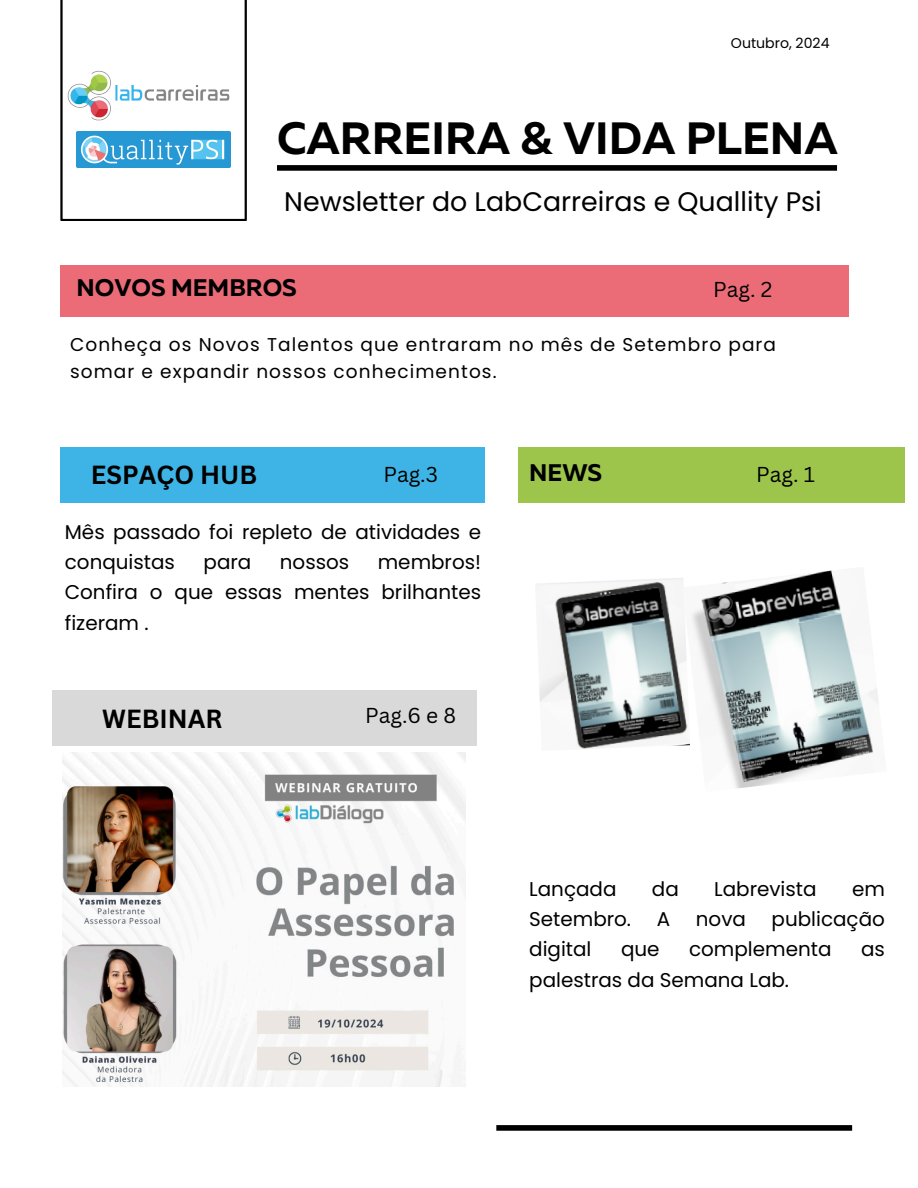
<style>
.page{position:relative;width:918px;height:1188px;background:#fff}
.page>*{position:absolute;margin:0;border:0;box-sizing:border-box;transform-origin:0 0}
.t1{font:700 45.15px "Muller";color:#000}
.t2{font:26.85px "Poppins";color:#000}
.t3{font:700 25.5px "Canva Sans";color:#000}
.t4{font:700 24px "Muller";color:#000}
.t5{font:21px "Canva Sans";color:#000}
.t6{font:19.95px/30.3px "Poppins";color:#000}
.t7{font:18.45px/27px "Poppins";letter-spacing:.06em;color:#000}
.t8{font:14.1px "Poppins";color:#000}
</style>
<div class="page">
<svg style="left:60px;top:0;width:187px;height:221px"></svg>
<div style="left:277px;top:165px;width:560px;height:6px;background:#000"></div>
<div style="left:496px;top:1125px;width:356px;height:6px;background:#000"></div>
<img style="left:77px;top:132px;width:154px;height:36px">
<img style="left:68px;top:70px;width:163px;height:52px">
<div style="left:60px;top:265px;width:789px;height:51px;background:#eb6c77"></div>
<div style="left:61px;top:447px;width:424px;height:56px;background:#3db4e5"></div>
<img style="left:63px;top:752px;width:403px;height:335px">
<div style="left:52px;top:690px;width:425px;height:56px;background:#d9d9d9"></div>
<div style="left:518px;top:447px;width:386px;height:56px;background:#9ec54b"></div>
<img style="left:535px;top:578px;width:147px;height:171px">
<img style="left:682px;top:570px;width:197px;height:218px">
<h4 class="t8" style="left:731px;top:33px;width:100px">Outubro, 2024</h4>
<p class="t1" style="left:277px;top:120px;width:562px">CARREIRA &amp; VIDA PLENA</p>
<h3 class="t2" style="left:284px;top:182px;width:539px">Newsletter do LabCarreiras e Quallity Psi</h3>
<h5 class="t4" style="left:77px;top:277px;width:222px">NOVOS MEMBROS</h5>
<p class="t5" style="left:713px;top:275px;width:61px">Pag. 2</p>
<h6 class="t7" style="left:70px;top:331px;width:708px">Conheça os Novos Talentos que entraram no mês de Setembro para somar e expandir nossos conhecimentos.</h6>
<h2 class="t3" style="left:91px;top:457px;width:168px">ESPAÇO HUB</h2>
<h5 class="t5" style="left:383px;top:459px;width:56px">Pag.3</h5>
<h4 class="t6" style="left:65px;top:516px;width:418px">Mês passado foi repleto de atividades e conquistas</h4>
<h4 class="t6" style="left:65px;top:547px;width:418px;text-align:justify;text-indent:313px">membros!<br>Confira o que essas mentes brilhantes fizeram .</h4>
<h4 class="t6" style="left:204px;top:547px;width:49px">para</h4>
<h4 class="t6" style="left:280px;top:547px;width:71px">nossos</h4>
<h5 class="t3" style="left:102px;top:701px;width:122px">WEBINAR</h5>
<h5 class="t5" style="left:365px;top:700px;width:92px">Pag.6 e 8</h5>
<p class="t4" style="left:529px;top:463px;width:74px">NEWS</p>
<p class="t5" style="left:756px;top:459px;width:60px">Pag. 1</p>
<h2 class="t6" style="left:529px;top:874px;width:89px">Lançada</h2>
<h2 class="t6" style="left:652px;top:874px;width:28px">da</h2>
<h2 class="t6" style="left:714px;top:874px;width:104px">Labrevista</h2>
<h2 class="t6" style="left:852px;top:874px;width:34px">em</h2>
<h2 class="t6" style="left:529px;top:904px;width:103px">Setembro.</h2>
<h2 class="t6" style="left:657px;top:904px;width:15px">A</h2>
<h2 class="t6" style="left:696px;top:904px;width:52px">nova</h2>
<h2 class="t6" style="left:772px;top:904px;width:115px">publicação</h2>
<h2 class="t6" style="left:529px;top:934px;width:64px">digital</h2>
<h2 class="t6" style="left:621px;top:934px;width:40px">que</h2>
<h2 class="t6" style="left:689px;top:934px;width:144px">complementa</h2>
<h2 class="t6" style="left:861px;top:934px;width:25px">as</h2>
<h2 class="t6" style="left:529px;top:965px;width:261px">palestras da Semana Lab.</h2>
</div>
